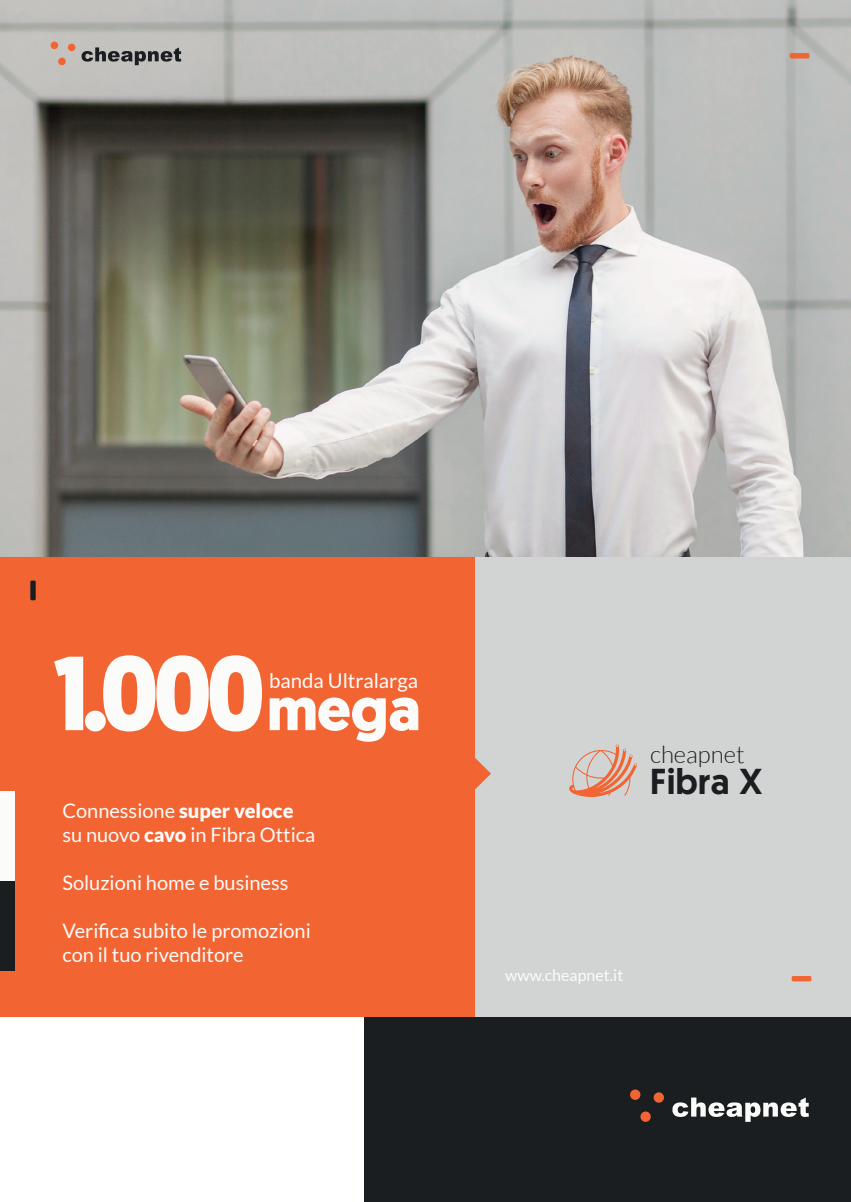
<style>
.page{position:relative;width:851px;height:1202px;background:#fff}
.page>*{position:absolute;margin:0;border:0;box-sizing:border-box;transform-origin:0 0}
.t1{font:700 105px "Geomanist";color:#fbfbfa}
.t2{font:500 36px "Geomanist";color:#1a1e21}
.t3{font:300 24px "Lato";color:#1a1e21}
.t4{font:20.4px "Lato";color:#fbfbfa}
.t5{font:20px/24px "Lato";color:#fbfbfa}
.t6{font:16px "Lato";color:#fbfbfa}
.s1{font-size:60.6px}
.s2{font-weight:900}
</style>
<div class="page">
<div style="left:364px;top:1017px;width:486px;height:185px;background:#1a1e21"></div>
<div style="left:630px;top:1089px;width:10px;height:11px;background:#f26432;border-radius:50%"></div>
<div style="left:653px;top:1092px;width:11px;height:11px;background:#f26432;border-radius:50%"></div>
<div style="left:640px;top:1111px;width:10px;height:11px;background:#f26432;border-radius:50%"></div>
<svg style="left:672px;top:1097px;width:136px;height:25px"></svg>
<svg style="left:0;top:0;width:850px;height:557px;background:#a09f99"></svg>
<div style="left:789px;top:53px;width:20px;height:5px;background:#f26432"></div>
<div style="left:51px;top:42px;width:7px;height:7px;background:#f26432;border-radius:50%"></div>
<div style="left:68px;top:44px;width:7px;height:7px;background:#f26432;border-radius:50%"></div>
<div style="left:58px;top:58px;width:8px;height:7px;background:#f26432;border-radius:50%"></div>
<svg style="left:82px;top:47px;width:99px;height:18px;background:#828281"></svg>
<div style="left:473px;top:557px;width:377px;height:460px;background:#d2d4d3"></div>
<div style="left:791px;top:976px;width:20px;height:5px;background:#f26432"></div>
<div style="left:0;top:557px;width:474px;height:460px;background:#f26432"></div>
<div style="left:30px;top:581px;width:6px;height:19px;background:#1a1e21"></div>
<div style="left:0;top:792px;width:15px;height:179px;background:#fbfbfa"></div>
<div style="left:0;top:881px;width:15px;height:90px;background:#1a1e21"></div>
<svg style="left:569px;top:744px;width:68px;height:53px"></svg>
<svg style="left:474px;top:757px;width:17px;height:33px"></svg>
<h1 class="t1" style="left:53px;top:623px;width:369px">1.000<span class="s1">mega</span></h1>
<p class="t4" style="left:269px;top:669px;width:151px">banda Ultralarga</p>
<p class="t5" style="left:62px;top:798px;width:254px">Connessione <span class="s2">super veloce </span>su nuovo <span class="s2">cavo</span> in Fibra Ottica</p>
<p class="t5" style="left:62px;top:870px;width:227px">Soluzioni home e business</p>
<p class="t5" style="left:62px;top:918px;width:250px">Verifica subito le promozioni con il tuo rivenditore</p>
<p class="t3" style="left:650px;top:742px;width:96px">cheapnet</p>
<h2 class="t2" style="left:649px;top:758px;width:114px">Fibra X</h2>
<p class="t6" style="left:505px;top:967px;width:120px">www.cheapnet.it</p>
</div>
